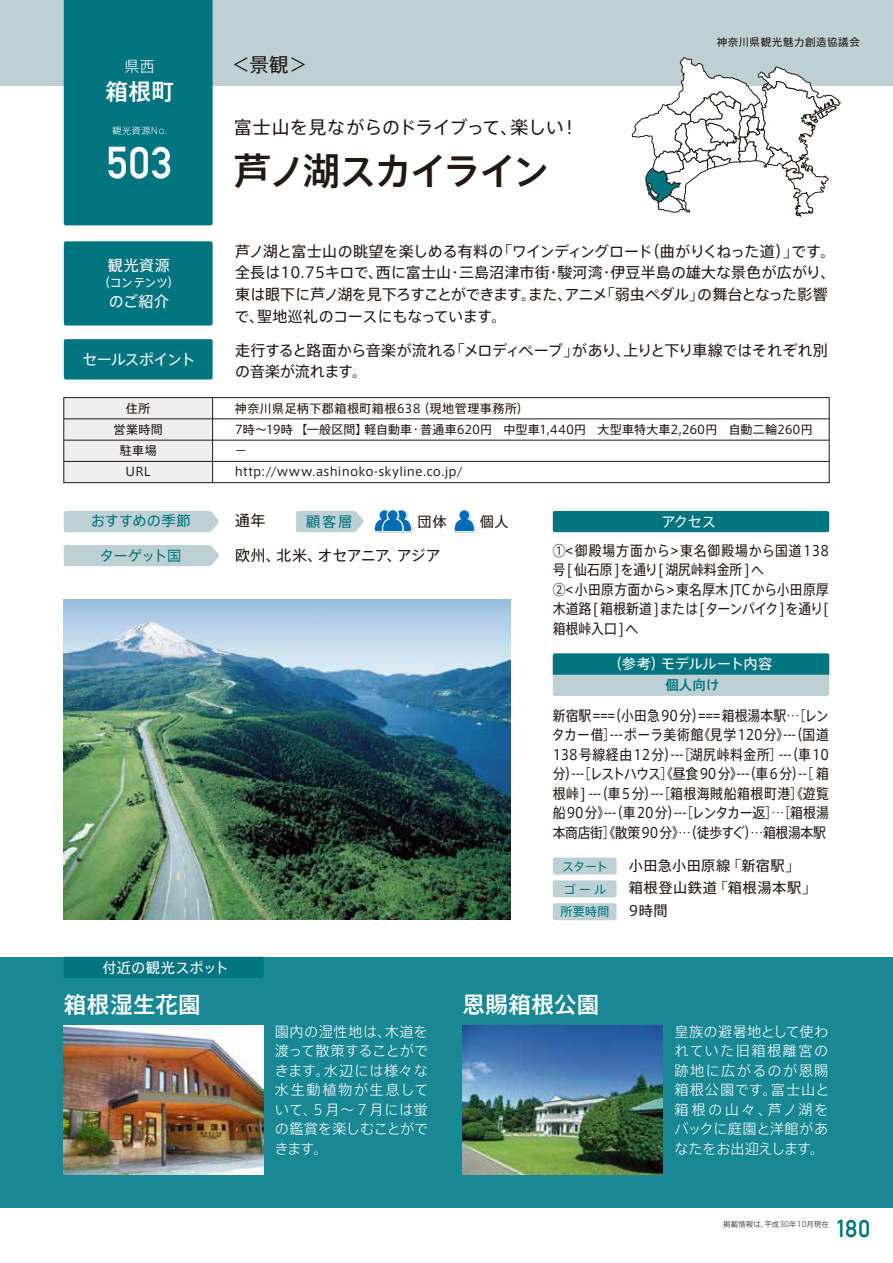
<style>
.page{position:relative;width:893px;height:1263px;background:#fff}
.page>*{position:absolute;margin:0;border:0;box-sizing:border-box;transform-origin:0 0}
.t1{font:43.5px "Alte DIN1451 Mittelschrift";color:#fff}
.t2{font:37.5px "Axis Basic Pro N M";letter-spacing:-.07em;color:#221815}
.t3{font:24px "Alte DIN1451 Mittelschrift";color:#007580}
.t4{font:22.5px "Axis Basic Pro N M";letter-spacing:.02em;color:#fff}
.t5{font:19.5px "Axis Basic Pro N R";color:#221815}
.t6{font:18px "Axis Basic Pro N R";letter-spacing:-.01em;color:#221815}
.t7{font:15px/21.8px "Axis Basic Pro N R";letter-spacing:-.005em;color:#221815}
.t8{font:15px "Axis Basic Pro N R";letter-spacing:-.025em;color:#221815}
.t9{font:15px "Axis Basic Pro N R";letter-spacing:-.04em;color:#fff}
.t10{font:15px "Axis Basic Pro N R";letter-spacing:-.075em;color:#fff}
.t11{font:15px "Axis Basic Pro N L";color:#fff}
.t12{font:14.25px/19.5px "Axis Basic Pro N R";letter-spacing:.02em;color:#221815;scale:.9 1}
.t13{font:14.25px/19.5px "Axis Basic Pro N L";letter-spacing:.025em;color:#fff;text-align:justify}
.t14{font:14.25px "Axis Basic Pro N R";letter-spacing:.02em;color:#221815}
.t15{font:14.25px "Axis Basic Pro N R";color:#007580}
.t16{font:14.25px "Axis Basic Pro N R";letter-spacing:-.015em;color:#fff}
.t17{font:14.25px "Axis Basic Pro N R";letter-spacing:.01em;color:#fff}
.t18{font:13.5px "Axis Basic Pro N M";color:#007580}
.t19{font:12px/21px "Axis Basic Pro N R";letter-spacing:.015em;color:#221815}
.t20{font:12px/21px "Axis Basic Pro N R";letter-spacing:.04em;color:#221815;text-align:center}
.t21{font:12px "Axis Basic Pro N R";letter-spacing:-.015em;color:#007580}
.t22{font:12px "Axis Basic Pro N R";letter-spacing:-.05em;color:#fff}
.t23{font:10.5px "Axis Basic Pro N R";letter-spacing:.055em;color:#221815}
.t24{font:9px "Axis Basic Pro N L";letter-spacing:.065em;color:#fff}
.t25{font:7.5px "Axis Basic Pro N L";color:#221815}
</style>
<div class="page">
<div style="left:0;top:957px;width:893px;height:251px;background:#188994"></div>
<div style="left:0;top:0;width:893px;height:85px;background:#bdd0d4"></div>
<div style="left:64px;top:0;width:149px;height:225px;background:#007580"></div>
<div style="left:64px;top:398px;width:149px;height:85px;background:#efefef"></div>
<div style="left:63px;top:397px;width:767px;height:86px;border:1px solid #221815"></div>
<hr style="left:212px;top:398px;width:1px;height:85px;background:#221815">
<hr style="left:64px;top:440px;width:765px;height:1px;background:#221815">
<hr style="left:64px;top:418px;width:765px;height:1px;background:#221815">
<hr style="left:64px;top:461px;width:765px;height:1px;background:#221815">
<svg style="left:296px;top:511px;width:68px;height:21px"></svg>
<div style="left:64px;top:511px;width:155px;height:21px;background:#bdd0d4"></div>
<div style="left:64px;top:545px;width:155px;height:21px;background:#bdd0d4"></div>
<div style="left:64px;top:957px;width:199px;height:21px;background:#007580"></div>
<svg style="left:632px;top:57px;width:209px;height:160px"></svg>
<svg style="left:453px;top:509px;width:23px;height:24px"></svg>
<svg style="left:374px;top:509px;width:39px;height:24px"></svg>
<img style="left:462px;top:1026px;width:200px;height:148px">
<img style="left:64px;top:1026px;width:200px;height:148px">
<img style="left:64px;top:600px;width:446px;height:320px">
<div style="left:553px;top:511px;width:276px;height:21px;background:#007580;border-radius:2px"></div>
<div style="left:553px;top:857px;width:64px;height:17px;background:#bdd0d4;border-radius:2px"></div>
<div style="left:553px;top:903px;width:64px;height:17px;background:#bdd0d4;border-radius:2px"></div>
<div style="left:553px;top:880px;width:64px;height:17px;background:#bdd0d4;border-radius:2px"></div>
<div style="left:553px;top:653px;width:276px;height:43px;background:#bdd0d4;border-radius:2px"></div>
<svg style="left:553px;top:653px;width:276px;height:22px;background:#067883"></svg>
<div style="left:64px;top:241px;width:149px;height:84px;background:#007580;border-radius:2px"></div>
<div style="left:64px;top:339px;width:149px;height:41px;background:#007580;border-radius:2px"></div>
<p class="t11" style="left:124px;top:55px;width:32px">県西</p>
<h3 class="t4" style="left:105px;top:75px;width:70px">箱根町</h3>
<p class="t24" style="left:113px;top:124px;width:56px">観光資源No.</p>
<h1 class="t1" style="left:107px;top:137px;width:67px">503</h1>
<p class="t9" style="left:108px;top:254px;width:63px">観光資源</p>
<p class="t22" style="left:98px;top:274px;width:83px">（コンテンツ）</p>
<p class="t9" style="left:109px;top:290px;width:62px">のご紹介</p>
<p class="t10" style="left:83px;top:348px;width:114px">セールスポイント</p>
<h3 class="t5" style="left:231px;top:50px;width:78px">＜景観＞</h3>
<p class="t6" style="left:234px;top:114px;width:346px">富士山を見ながらのドライブって、楽しい！</p>
<h2 class="t2" style="left:234px;top:142px;width:317px">芦ノ湖スカイライン</h2>
<p class="t23" style="left:717px;top:34px;width:145px">神奈川県観光魅力創造協議会</p>
<p class="t7" style="left:235px;top:239px;width:602px">芦ノ湖と富士山の眺望を楽しめる有料の「ワインディングロード（曲がりくねった道）」です。全長は10.75キロで、西に富士山・三島沼津市街・駿河湾・伊豆半島の雄大な景色が広がり、東は眼下に芦ノ湖を見下ろすことができます。また、アニメ「弱虫ペダル」の舞台となった影響で、聖地巡礼のコースにもなっています。</p>
<p class="t7" style="left:235px;top:338px;width:594px">走行すると路面から音楽が流れる「メロディペーブ」があり、上りと下り車線ではそれぞれ別の音楽が流れます。</p>
<p class="t20" style="left:113px;top:397px;width:51px">住所<br>営業時間駐車場<br>URL</p>
<p class="t19" style="left:235px;top:397px;width:579px">神奈川県足柄下郡箱根町箱根638（現地管理事務所）<br>7時～19時 【一般区間】軽自動車・普通車620円　中型車1,440円　大型車特大車2,260円　自動二輪260円－<br>http://www.ashinoko-skyline.co.jp/</p>
<p class="t7" style="left:235px;top:509px;width:32px">通年</p>
<p class="t15" style="left:306px;top:511px;width:48px">顧客層</p>
<p class="t8" style="left:235px;top:544px;width:207px">欧州、北米、オセアニア、アジア</p>
<p class="t15" style="left:91px;top:510px;width:102px">おすすめの季節</p>
<p class="t15" style="left:100px;top:545px;width:83px">ターゲット国</p>
<p class="t14" style="left:418px;top:511px;width:31px">団体</p>
<p class="t14" style="left:480px;top:511px;width:31px">個人</p>
<p class="t16" style="left:661px;top:511px;width:56px">アクセス</p>
<p class="t12" style="left:553px;top:540px;width:308px">①&lt;御殿場方面から&gt;東名御殿場から国道138号[仙石原]を通り[湖尻峠料金所]へ<br>②&lt;小田原方面から&gt;東名厚木JTCから小田原厚木道路[箱根新道]または[ターンパイク]を通り[箱根峠入口]へ</p>
<p class="t16" style="left:608px;top:653px;width:166px">（参考）モデルルート内容</p>
<p class="t18" style="left:665px;top:675px;width:55px">個人向け</p>
<p class="t17" style="left:102px;top:957px;width:128px">付近の観光スポット</p>
<p class="t12" style="left:552px;top:704px;width:309px;text-align:justify">新宿駅===（小田急90分）===箱根湯本駅…［レンタカー借］---ポーラ美術館《見学120分》---（国道138号線経由12分）---［湖尻峠料金所］---（車10分）---［レストハウス］《昼食90分》---（車6分）--［ 箱根峠] ---（車5分）---［箱根海賊船箱根町港］《遊覧船90分》---（車20分）---［レンタカー返］…［箱根湯本商店街］《散策90分》…（徒歩すぐ）…箱根湯本駅</p>
<p class="t14" style="left:629px;top:855px;width:172px">小田急小田原線「新宿駅」</p>
<p class="t14" style="left:629px;top:900px;width:40px">9時間</p>
<p class="t21" style="left:562px;top:857px;width:47px">スタート</p>
<p class="t21" style="left:560px;top:903px;width:51px">所要時間</p>
<p class="t14" style="left:629px;top:877px;width:189px">箱根登山鉄道「箱根湯本駅」</p>
<p class="t21" style="left:564px;top:880px;width:44px">ゴ ー ル</p>
<h3 class="t4" style="left:64px;top:987px;width:138px">箱根湿生花園</h3>
<h3 class="t4" style="left:462px;top:987px;width:138px">恩賜箱根公園</h3>
<p class="t13" style="left:274px;top:1021px;width:156px">園内の湿性地は、木道を渡って散策することができます。水辺には様々な水生動植物が生息していて、５月～７月には蛍の鑑賞を楽しむことができます。</p>
<p class="t13" style="left:674px;top:1021px;width:157px">皇族の避暑地として使われていた旧箱根離宮の跡地に広がるのが恩賜箱根公園です。富士山と箱根の山々、芦ノ湖をバックに庭園と洋館があなたをお出迎えします。</p>
<p class="t25" style="left:723px;top:1218px;width:107px">掲載情報は、平成30年10月現在</p>
<h3 class="t3" style="left:836px;top:1214px;width:35px">180</h3>
</div>
